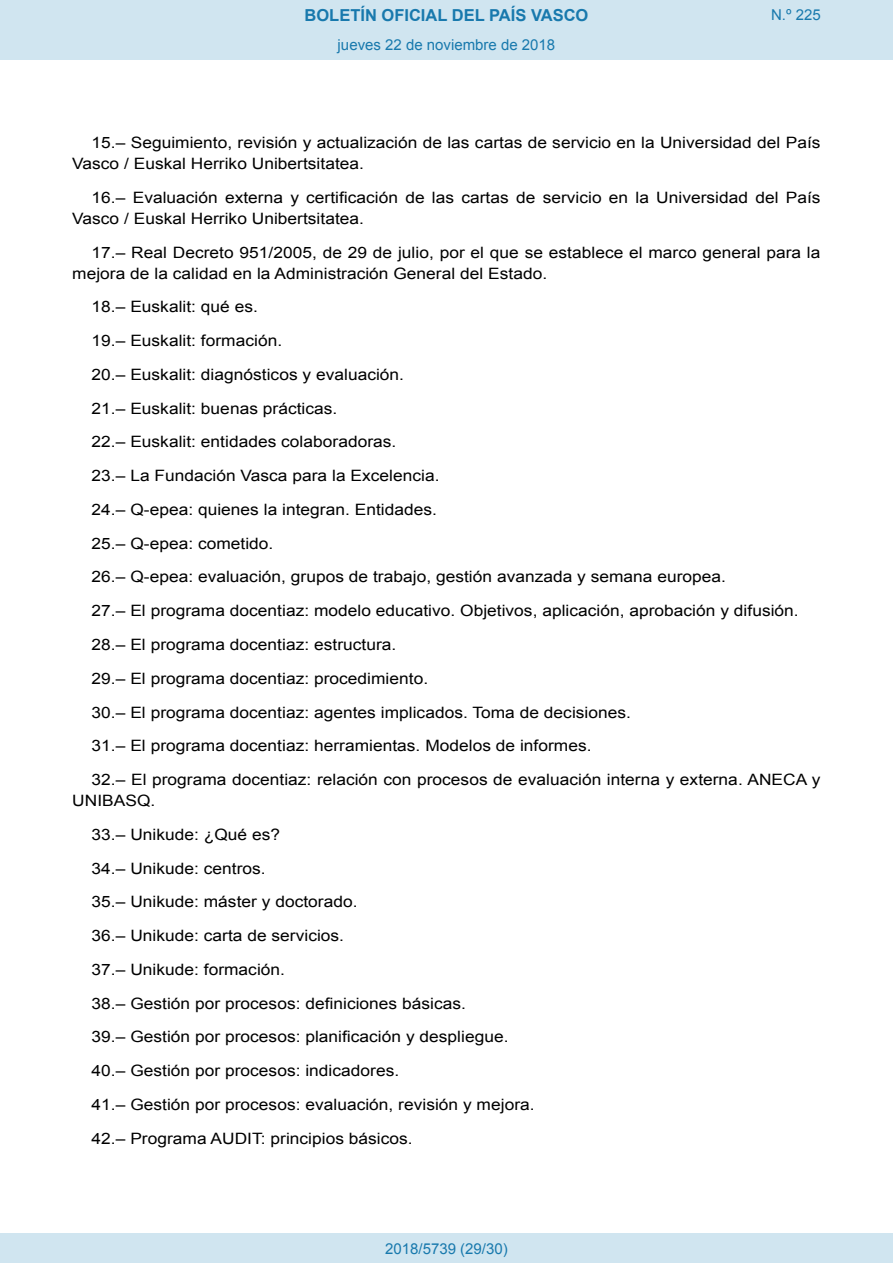
<style>
.page{position:relative;width:893px;height:1263px;background:#fff}
.page>*{position:absolute;margin:0;border:0;box-sizing:border-box;transform-origin:0 0}
.t1{font:700 16.5px "Arial";color:#1879ad}
.BOPVDetalle{font:15.6px/21px "Arial";color:#000;scale:1.11 1}
.Paginacion_Centro{font:15px "Arial";color:#1879ad}
</style>
<div class="page">
<div style="left:0;top:0;width:893px;height:60px;background:#d0e5f0"></div>
<div style="left:0;top:1233px;width:893px;height:30px;background:#d0e5f0"></div>
<p class="t1" style="left:305px;top:4px;width:285px">BOLETÍN OFICIAL DEL PAÍS VASCO</p>
<p class="Paginacion_Centro" style="left:338px;top:35px;width:219px">jueves 22 de noviembre de 2018</p>
<p class="Paginacion_Centro" style="left:771px;top:5px;width:51px">N.º 225</p>
<p class="BOPVDetalle" style="left:72px;top:132px;width:676px;text-indent:19px">15.– Seguimiento, revisión y actualización de las cartas de servicio en la Universidad del País<br>Vasco / Euskal Herriko Unibertsitatea.</p>
<p class="BOPVDetalle" style="left:72px;top:187px;width:676px;text-indent:19px">16.– Evaluación externa y certificación de las cartas de servicio en la Universidad del País<br>Vasco / Euskal Herriko Unibertsitatea.</p>
<p class="BOPVDetalle" style="left:72px;top:242px;width:676px;text-indent:19px">17.– Real Decreto 951/2005, de 29 de julio, por el que se establece el marco general para la mejora de la calidad en la Administración General del Estado.</p>
<p class="BOPVDetalle" style="left:92px;top:297px;width:151px">18.– Euskalit: qué es.</p>
<p class="BOPVDetalle" style="left:92px;top:330px;width:173px">19.– Euskalit: formación.</p>
<p class="BOPVDetalle" style="left:92px;top:364px;width:283px">20.– Euskalit: diagnósticos y evaluación.</p>
<p class="BOPVDetalle" style="left:92px;top:398px;width:223px">21.– Euskalit: buenas prácticas.</p>
<p class="BOPVDetalle" style="left:92px;top:432px;width:276px">22.– Euskalit: entidades colaboradoras.</p>
<p class="BOPVDetalle" style="left:92px;top:465px;width:315px">23.– La Fundación Vasca para la Excelencia.</p>
<p class="BOPVDetalle" style="left:92px;top:499px;width:313px">24.– Q-epea: quienes la integran. Entidades.</p>
<p class="BOPVDetalle" style="left:92px;top:533px;width:165px">25.– Q-epea: cometido.</p>
<p class="BOPVDetalle" style="left:92px;top:567px;width:573px">26.– Q-epea: evaluación, grupos de trabajo, gestión avanzada y semana europea.</p>
<p class="BOPVDetalle" style="left:92px;top:600px;width:638px">27.– El programa docentiaz: modelo educativo. Objetivos, aplicación, aprobación y difusión.</p>
<p class="BOPVDetalle" style="left:92px;top:634px;width:276px">28.– El programa docentiaz: estructura.</p>
<p class="BOPVDetalle" style="left:92px;top:668px;width:305px">29.– El programa docentiaz: procedimiento.</p>
<p class="BOPVDetalle" style="left:92px;top:702px;width:487px">30.– El programa docentiaz: agentes implicados. Toma de decisiones.</p>
<p class="BOPVDetalle" style="left:92px;top:735px;width:452px">31.– El programa docentiaz: herramientas. Modelos de informes.</p>
<p class="BOPVDetalle" style="left:72px;top:769px;width:676px;text-indent:19px">32.– El programa docentiaz: relación con procesos de evaluación interna y externa. ANECA y<br>UNIBASQ.</p>
<p class="BOPVDetalle" style="left:92px;top:824px;width:171px">33.– Unikude: ¿Qué es?</p>
<p class="BOPVDetalle" style="left:92px;top:858px;width:158px">34.– Unikude: centros.</p>
<p class="BOPVDetalle" style="left:92px;top:891px;width:241px">35.– Unikude: máster y doctorado.</p>
<p class="BOPVDetalle" style="left:92px;top:925px;width:229px">36.– Unikude: carta de servicios.</p>
<p class="BOPVDetalle" style="left:92px;top:959px;width:176px">37.– Unikude: formación.</p>
<p class="BOPVDetalle" style="left:92px;top:993px;width:339px">38.– Gestión por procesos: definiciones básicas.</p>
<p class="BOPVDetalle" style="left:92px;top:1026px;width:377px">39.– Gestión por procesos: planificación y despliegue.</p>
<p class="BOPVDetalle" style="left:92px;top:1060px;width:279px">40.– Gestión por procesos: indicadores.</p>
<p class="BOPVDetalle" style="left:92px;top:1094px;width:401px">41.– Gestión por procesos: evaluación, revisión y mejora.</p>
<p class="BOPVDetalle" style="left:92px;top:1128px;width:291px">42.– Programa AUDIT: principios básicos.</p>
<p class="Paginacion_Centro" style="left:385px;top:1238px;width:124px">2018/5739 (29/30)</p>
</div>
